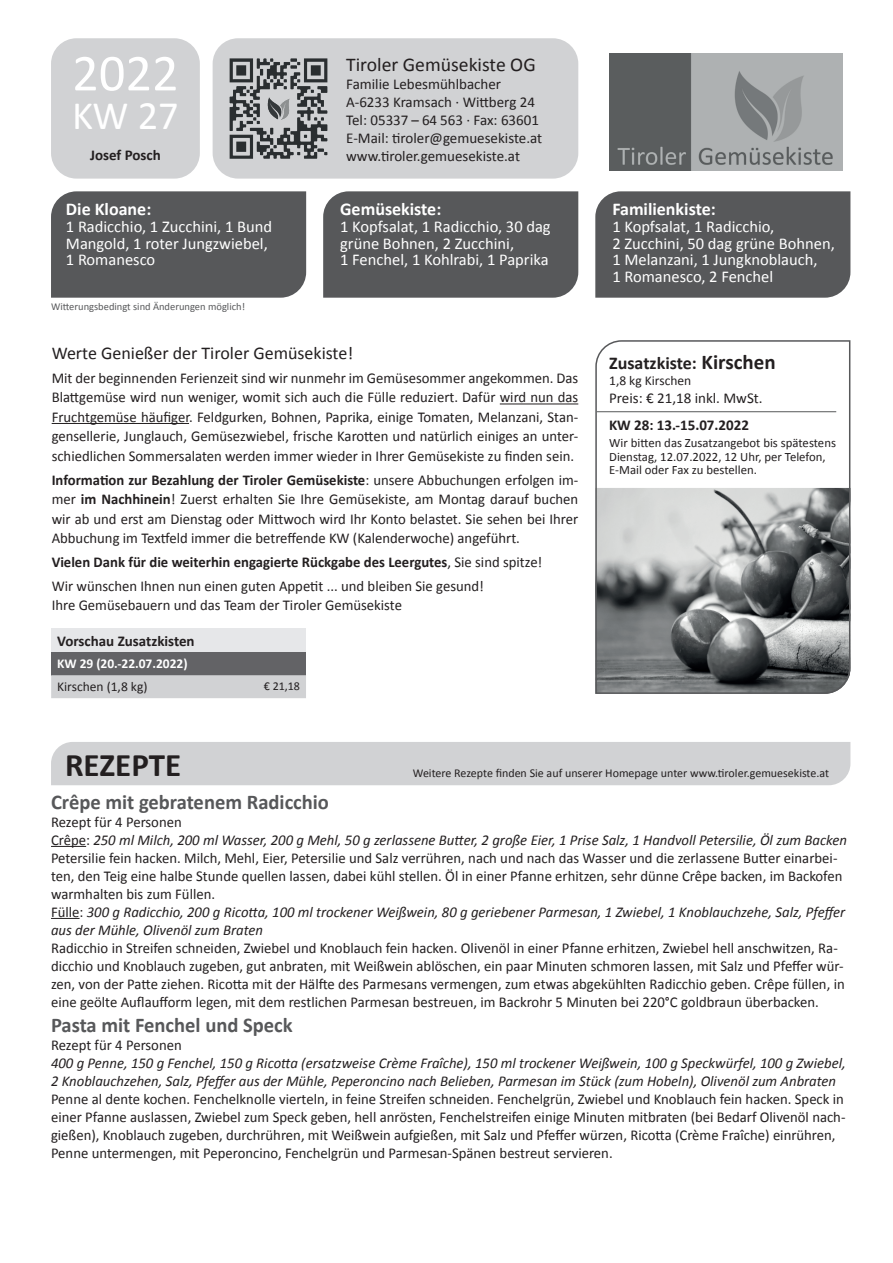
<style>
.page{position:relative;width:893px;height:1263px;background:#fff}
.page>*{position:absolute;margin:0;border:0;box-sizing:border-box;transform-origin:0 0}
.t1{font:52.5px "Calibri";color:#fff}
.t2{font:40.5px "Calibri";color:#fff}
.t3{font:700 33px "Calibri";color:#231f20}
.t4{font:700 21px "Calibri";color:#57585a}
.t5{font:19.5px "Calibri";color:#231f20}
.t6{font:700 18px "Calibri";color:#fff}
.t7{font:18px "Calibri";color:#231f20}
.t8{font:700 18px "Calibri";color:#231f20}
.t9{font:16.5px/16.5px "Calibri";color:#fff}
.t10{font:15px/18px "Calibri";color:#231f20}
.t11{font:italic 15px/18px "Calibri";color:#231f20}
.t12{font:700 15px "Calibri";color:#231f20}
.t13{font:13.5px "Calibri";color:#231f20}
.t14{font:700 13.5px "Calibri";color:#fff}
.t15{font:12.75px/13.5px "Calibri";color:#231f20}
.t16{font:12px "Calibri";color:#231f20}
.t17{font:10.5px "Calibri";color:#57585a}
.s1{font-weight:700}
.s2{font-size:21px}
.s3{font-style:italic}
</style>
<div class="page">
<div style="left:213px;top:38px;width:365px;height:141px;background:#d1d2d4;border-radius:26px"></div>
<img style="left:609px;top:53px;width:234px;height:117px">
<div style="left:51px;top:38px;width:149px;height:141px;background:#d1d2d4;border-radius:26px"></div>
<img style="left:229px;top:58px;width:99px;height:101px">
<div style="left:323px;top:191px;width:255px;height:107px;background:#57585a"></div>
<div style="left:595px;top:191px;width:255px;height:107px;background:#57585a"></div>
<div style="left:51px;top:191px;width:255px;height:107px;background:#57585a"></div>
<svg style="left:595px;top:340px;width:256px;height:354px"></svg>
<hr style="left:500px;top:403px;width:78px;height:1px;background:#231f20">
<hr style="left:52px;top:423px;width:137px;height:1px;background:#231f20">
<hr style="left:51px;top:846px;width:35px;height:1px;background:#231f20">
<svg style="left:51px;top:918px;width:29px;height:1px"></svg>
<div style="left:51px;top:742px;width:799px;height:43px;background:#d1d2d4"></div>
<div style="left:51px;top:629px;width:255px;height:23px;background:#e6e7e9"></div>
<div style="left:51px;top:652px;width:255px;height:23px;background:#636366"></div>
<div style="left:51px;top:675px;width:255px;height:23px;background:#d1d2d4"></div>
<hr style="left:597px;top:411px;width:239px;height:1px;background:#57585a">
<h1 class="t1" style="left:72px;top:40px;width:108px">2022</h1>
<h2 class="t2" style="left:72px;top:90px;width:108px">KW 27</h2>
<p class="t12" style="left:90px;top:146px;width:72px">Josef Posch</p>
<p class="t6" style="left:66px;top:198px;width:87px">Die Kloane:</p>
<p class="t9" style="left:66px;top:218px;width:208px">1 Radicchio, 1 Zucchini, 1 Bund<br>Mangold, 1 roter Jungzwiebel,<br>1 Romanesco</p>
<p class="t17" style="left:51px;top:300px;width:196px">Witterungsbedingt sind Änderungen möglich!</p>
<h3 class="t5" style="left:346px;top:52px;width:191px">Tiroler Gemüsekiste OG</h3>
<p class="t10" style="left:346px;top:75px;width:198px">Familie Lebesmühlbacher<br>A-6233 Kramsach · Wittberg 24<br>Tel: 05337 – 64 563 · Fax: 63601<br>E-Mail: tiroler@gemuesekiste.at www.tiroler.gemuesekiste.at</p>
<p class="t6" style="left:340px;top:198px;width:103px">Gemüsekiste:</p>
<p class="t9" style="left:340px;top:218px;width:212px">1 Kopfsalat, 1 Radicchio, 30 dag grüne Bohnen, 2 Zucchini,<br>1 Fenchel, 1 Kohlrabi, 1 Paprika</p>
<p class="t7" style="left:52px;top:342px;width:303px">Werte Genießer der Tiroler Gemüsekiste!</p>
<p class="t10" style="left:52px;top:368px;width:528px;line-height:19.5px;text-align:justify">Mit der beginnenden Ferienzeit sind wir nunmehr im Gemüsesommer angekommen. Das Blattgemüse wird nun weniger, womit sich auch die Fülle reduziert. Dafür wird nun das Fruchtgemüse häufiger. Feldgurken, Bohnen, Paprika, einige Tomaten, Melanzani, Stan&shy;gensellerie, Junglauch, Gemüsezwiebel, frische Karotten und natürlich einiges an unter&shy;schiedlichen Sommersalaten werden immer wieder in Ihrer Gemüsekiste zu finden sein.</p>
<p class="t10" style="left:52px;top:470px;width:528px;line-height:19.5px;text-align:justify"><span class="s1">Information zur Bezahlung der Tiroler Gemüsekiste</span>: unsere Abbuchungen erfolgen im&shy;mer <span class="s1">im Nachhinein</span>! Zuerst erhalten Sie Ihre Gemüsekiste, am Montag darauf buchen wir ab und erst am Dienstag oder Mittwoch wird Ihr Konto belastet. Sie sehen bei Ihrer Abbuchung im Textfeld immer die betreffende KW (Kalenderwoche) angeführt.</p>
<p class="t10" style="left:52px;top:550px;width:492px;line-height:23.7px"><span class="s1">Vielen Dank für die weiterhin engagierte Rückgabe des Leergutes</span>, Sie sind spitze!<br>Wir wünschen Ihnen nun einen guten Appetit ... und bleiben Sie gesund!</p>
<p class="t10" style="left:52px;top:596px;width:352px">Ihre Gemüsebauern und das Team der Tiroler Gemüsekiste</p>
<p class="t12" style="left:57px;top:631px;width:139px">Vorschau Zusatzkisten</p>
<p class="t14" style="left:57px;top:655px;width:132px">KW 29 (20.-22.07.2022)</p>
<p class="t13" style="left:57px;top:678px;width:92px">Kirschen (1,8 kg)</p>
<p class="t16" style="left:264px;top:679px;width:38px">€ 21,18</p>
<p class="t6" style="left:612px;top:198px;width:105px">Familienkiste:</p>
<p class="t9" style="left:612px;top:218px;width:224px">1 Kopfsalat, 1 Radicchio,<br>2 Zucchini, 50 dag grüne Bohnen,<br>1 Melanzani, 1 Jungknoblauch,<br>1 Romanesco, 2 Fenchel</p>
<p class="t8" style="left:609px;top:351px;width:168px">Zusatzkiste: <span class="s2">Kirschen</span></p>
<p class="t13" style="left:609px;top:372px;width:84px">1,8 kg Kirschen</p>
<p class="t10" style="left:609px;top:389px;width:155px">Preis: € 21,18 inkl. MwSt.</p>
<p class="t12" style="left:609px;top:415px;width:141px">KW 28: 13.-15.07.2022</p>
<p class="t15" style="left:609px;top:436px;width:228px">Wir bitten das Zusatzangebot bis spätestens<br>Dienstag, 12.07.2022, 12 Uhr, per Telefon,<br>E-Mail oder Fax zu bestellen.</p>
<h3 class="t3" style="left:65px;top:744px;width:118px">REZEPTE</h3>
<p class="t16" style="left:413px;top:765px;width:418px">Weitere Rezepte finden Sie auf unserer Homepage unter www.tiroler.gemuesekiste.at</p>
<h3 class="t4" style="left:51px;top:788px;width:280px">Crêpe mit gebratenem Radicchio</h3>
<p class="t10" style="left:51px;top:813px;width:797px">Rezept für 4 Personen<br>Crêpe: <span class="s3">250 ml Milch, 200 ml Wasser, 200 g Mehl, 50 g zerlassene Butter, 2 große Eier, 1 Prise Salz, 1 Handvoll Petersilie, Öl zum Backen </span>Petersilie fein hacken. Milch, Mehl, Eier, Petersilie und Salz verrühren, nach und nach das Wasser und die zerlassene Butter einarbei&shy;ten, den Teig eine halbe Stunde quellen lassen, dabei kühl stellen. Öl in einer Pfanne erhitzen, sehr dünne Crêpe backen, im Backofen warmhalten bis zum Füllen.<br>Fülle: <span class="s3">300 g Radicchio, 200 g Ricotta, 100 ml trockener Weißwein, 80 g geriebener Parmesan, 1 Zwiebel, 1 Knoblauchzehe, Salz, Pfeffer aus der Mühle, Olivenöl zum Braten</span></p>
<p class="t10" style="left:51px;top:939px;width:795px">Radicchio in Streifen schneiden, Zwiebel und Knoblauch fein hacken. Olivenöl in einer Pfanne erhitzen, Zwiebel hell anschwitzen, Ra&shy;dicchio und Knoblauch zugeben, gut anbraten, mit Weißwein ablöschen, ein paar Minuten schmoren lassen, mit Salz und Pfeffer wür&shy;zen, von der Patte ziehen. Ricotta mit der Hälfte des Parmesans vermengen, zum etwas abgekühlten Radicchio geben. Crêpe füllen, in eine geölte Auflaufform legen, mit dem restlichen Parmesan bestreuen, im Backrohr 5 Minuten bei 220°C goldbraun überbacken.</p>
<h3 class="t4" style="left:51px;top:1011px;width:243px">Pasta mit Fenchel und Speck</h3>
<p class="t10" style="left:51px;top:1036px;width:132px">Rezept für 4 Personen</p>
<p class="t11" style="left:51px;top:1053px;width:796px">400 g Penne, 150 g Fenchel, 150 g Ricotta (ersatzweise Crème Fraîche), 150 ml trockener Weißwein, 100 g Speckwürfel, 100 g Zwiebel,<br>2 Knoblauchzehen, Salz, Pfeffer aus der Mühle, Peperoncino nach Belieben, Parmesan im Stück (zum Hobeln), Olivenöl zum Anbraten</p>
<p class="t10" style="left:51px;top:1090px;width:796px">Penne al dente kochen. Fenchelknolle vierteln, in feine Streifen schneiden. Fenchelgrün, Zwiebel und Knoblauch fein hacken. Speck in einer Pfanne auslassen, Zwiebel zum Speck geben, hell anrösten, Fenchelstreifen einige Minuten mitbraten (bei Bedarf Olivenöl nach&shy;gießen), Knoblauch zugeben, durchrühren, mit Weißwein aufgießen, mit Salz und Pfeffer würzen, Ricotta (Crème Fraîche) einrühren, Penne untermengen, mit Peperoncino, Fenchelgrün und Parmesan-Spänen bestreut servieren.</p>
</div>
